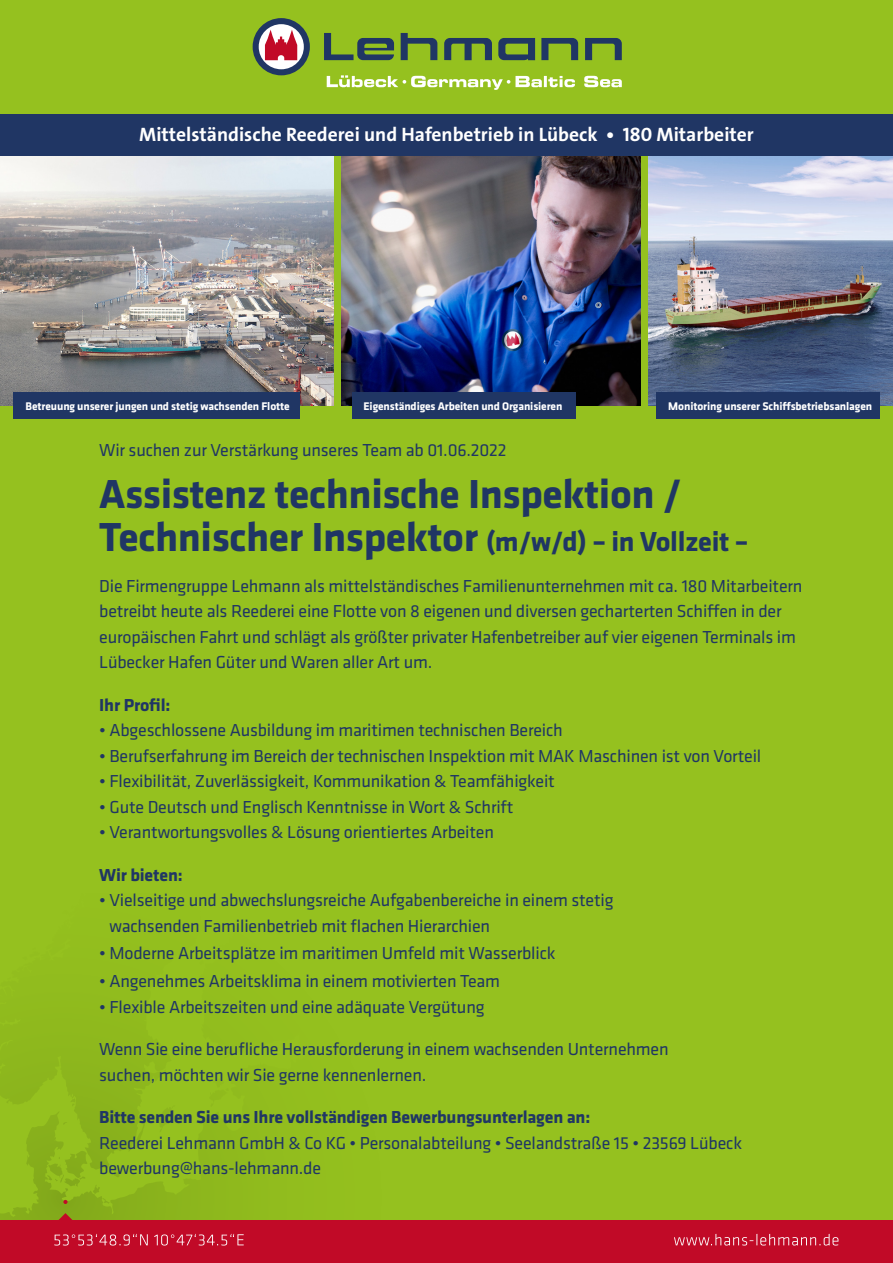
<style>
.page{position:relative;width:893px;height:1263px;background:#fff}
.page>*{position:absolute;margin:0;border:0;box-sizing:border-box;transform-origin:0 0}
.t1{font:700 42px/43.5px "Klavika CH";letter-spacing:-.01em;color:#203664}
.t2{font:19.5px "The Sans LP7 Bld";color:#fff}
.t3{font:18px/25.5px "Klavika CH";letter-spacing:-.01em;color:#203664}
.t4{font:700 18px "Klavika CH";letter-spacing:-.01em;color:#203664}
.t5{font:700 11.55px "Klavika CH";letter-spacing:-.01em;color:#fff}
.s1{font-size:28.5px}
</style>
<div class="page">
<div style="left:0;top:0;width:893px;height:1223px;background:#95c11f"></div>
<img style="left:0;top:156px;width:333px;height:250px">
<svg style="left:63px;top:1200px;width:5px;height:4px"></svg>
<svg style="left:58px;top:1213px;width:15px;height:7px"></svg>
<div style="left:0;top:1220px;width:893px;height:43px;background:#c10a27"></div>
<div style="left:253px;top:18px;width:57px;height:57px;background:#203664;border-radius:50%"></div>
<div style="left:259px;top:24px;width:45px;height:45px;background:#fff;border-radius:50%"></div>
<svg style="left:265px;top:30px;width:32px;height:30px"></svg>
<svg style="left:585px;top:38px;width:37px;height:22px"></svg>
<svg style="left:541px;top:38px;width:37px;height:22px"></svg>
<svg style="left:498px;top:38px;width:37px;height:22px"></svg>
<svg style="left:444px;top:38px;width:48px;height:22px"></svg>
<svg style="left:401px;top:33px;width:36px;height:27px"></svg>
<svg style="left:324px;top:33px;width:70px;height:27px"></svg>
<img style="left:341px;top:156px;width:299px;height:250px">
<svg style="left:327px;top:75px;width:295px;height:15px"></svg>
<svg style="left:54px;top:1234px;width:190px;height:11px"></svg>
<svg style="left:674px;top:1234px;width:164px;height:11px"></svg>
<img style="left:648px;top:156px;width:245px;height:250px">
<div style="left:13px;top:393px;width:287px;height:26px;background:#203664"></div>
<div style="left:657px;top:393px;width:223px;height:26px;background:#203664"></div>
<div style="left:352px;top:393px;width:224px;height:26px;background:#203664"></div>
<div style="left:0;top:114px;width:893px;height:42px;background:#203664"></div>
<p class="t2" style="left:139px;top:122px;width:616px">Mittelständische Reederei und Hafenbetrieb in Lübeck • 180 Mitarbeiter</p>
<p class="t5" style="left:26px;top:398px;width:266px">Betreuung unserer jungen und stetig wachsenden Flotte</p>
<p class="t5" style="left:364px;top:398px;width:200px">Eigenständiges Arbeiten und Organisieren</p>
<p class="t5" style="left:668px;top:398px;width:205px">Monitoring unserer Schiffsbetriebsanlagen</p>
<p class="t3" style="left:99px;top:437px;width:409px">Wir suchen zur Verstärkung unseres Team ab 01.06.2022</p>
<h1 class="t1" style="left:99px;top:470px;width:651px">Assistenz technische Inspektion /<br>Technischer Inspektor <span class="s1">(m/w/d) – in Vollzeit –</span></h1>
<p class="t3" style="left:99px;top:572px;width:705px">Die Firmengruppe Lehmann als mittelständisches Familienunternehmen mit ca. 180 Mitarbeitern betreibt heute als Reederei eine Flotte von 8 eigenen und diversen gecharterten Schiffen in der europäischen Fahrt und schlägt als größter privater Hafenbetreiber auf vier eigenen Terminals im Lübecker Hafen Güter und Waren aller Art um.</p>
<p class="t4" style="left:99px;top:692px;width:73px">Ihr Profil:</p>
<p class="t3" style="left:99px;top:717px;width:465px">• Abgeschlossene Ausbildung im maritimen technischen Bereich</p>
<p class="t3" style="left:99px;top:742px;width:664px">• Berufserfahrung im Bereich der technischen Inspektion mit MAK Maschinen ist von Vorteil</p>
<p class="t3" style="left:99px;top:768px;width:457px">• Flexibilität, Zuverlässigkeit, Kommunikation &amp; Teamfähigkeit</p>
<p class="t3" style="left:99px;top:793px;width:416px">• Gute Deutsch und Englisch Kenntnisse in Wort &amp; Schrift</p>
<p class="t3" style="left:99px;top:819px;width:396px">• Verantwortungsvolles &amp; Lösung orientiertes Arbeiten</p>
<p class="t4" style="left:99px;top:862px;width:85px">Wir bieten:</p>
<p class="t3" style="left:109px;top:887px;width:506px;text-indent:-10px">• Vielseitige und abwechslungsreiche Aufgabenbereiche in einem stetig wachsenden Familienbetrieb mit flachen Hierarchien</p>
<p class="t3" style="left:99px;top:940px;width:458px">• Moderne Arbeitsplätze im maritimen Umfeld mit Wasserblick</p>
<p class="t3" style="left:99px;top:968px;width:402px">• Angenehmes Arbeitsklima in einem motivierten Team</p>
<p class="t3" style="left:99px;top:993px;width:387px">• Flexible Arbeitszeiten und eine adäquate Vergütung</p>
<p class="t3" style="left:99px;top:1036px;width:571px">Wenn Sie eine berufliche Herausforderung in einem wachsenden Unternehmen suchen, möchten wir Sie gerne kennenlernen.</p>
<p class="t4" style="left:99px;top:1104px;width:493px">Bitte senden Sie uns Ihre vollständigen Bewerbungsunterlagen an:</p>
<p class="t3" style="left:99px;top:1129px;width:644px">Reederei Lehmann GmbH &amp; Co KG • Personalabteilung • Seelandstraße 15 • 23569 Lübeck bewerbung@hans-lehmann.de</p>
</div>
